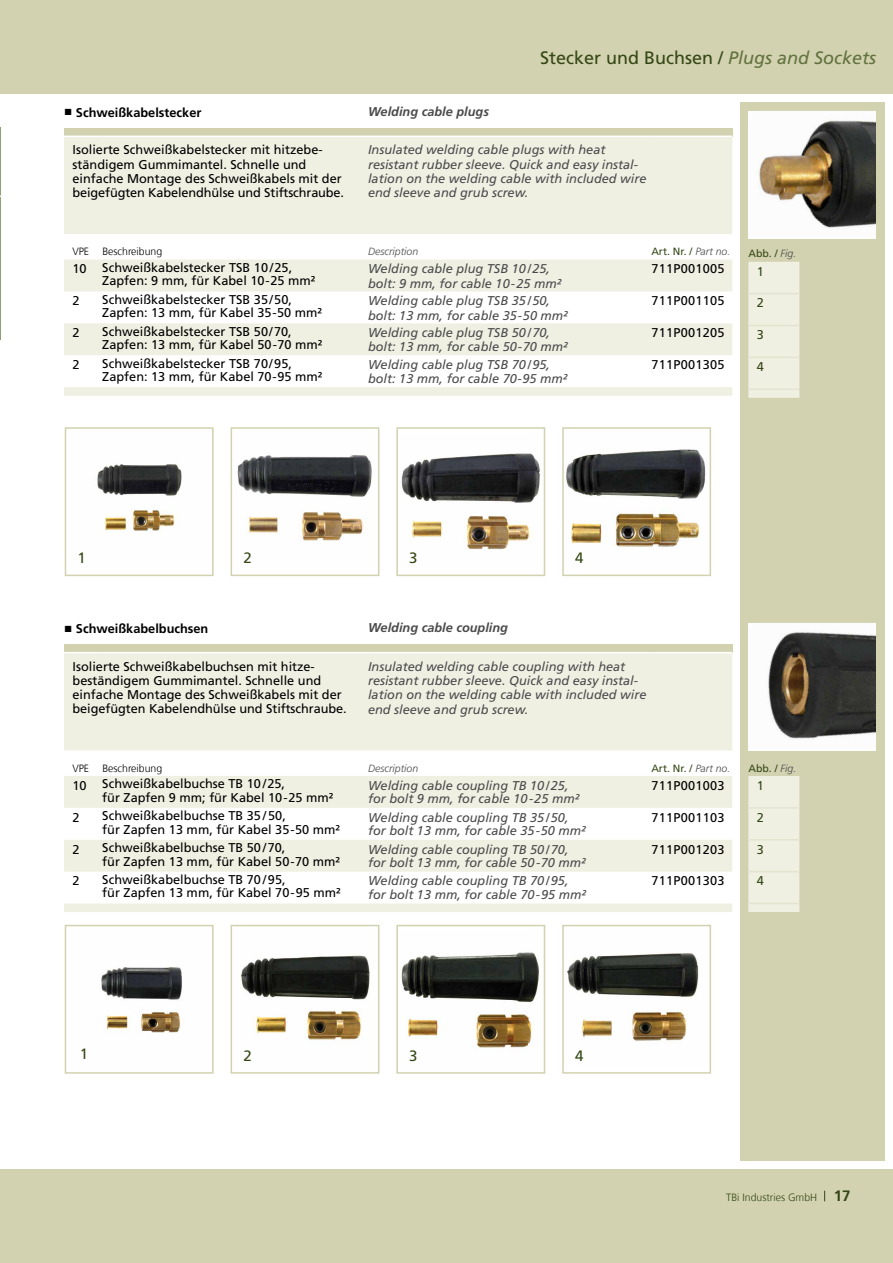
<style>
.page{position:relative;width:893px;height:1263px;background:#fff}
.page>*{position:absolute;margin:0;border:0;box-sizing:border-box;transform-origin:0 0}
.t1{font:18px "Frutiger LT Std";color:#354715}
.t2{font:15px "Frutiger LT Std";color:#354715}
.t3{font:12.75px/13.5px "Frutiger LT Std";color:#000}
.t4{font:italic 12.75px/14.2px "Frutiger LT Std";color:#4b4b4d}
.t5{font:12.75px "Frutiger LT Std";letter-spacing:.02em;color:#000}
.t6{font:700 12.75px "Frutiger LT Std";color:#000}
.t7{font:italic 700 12.75px "Frutiger LT Std";color:#4b4b4d}
.t8{font:12.75px "Frutiger LT Std";color:#354715}
.t9{font:10.5px "Frutiger LT Std";color:#354715}
.t10{font:300 10.5px "Frutiger";color:#000}
.t11{font:italic 300 10.5px "Frutiger LT Std";color:#4b4b4d}
.t12{font:300 10.5px "Frutiger";color:#354715}
.s1{font-style:italic;color:#62723e}
.s2{font-family:"Times New Roman";font-weight:400;font-size:13.5px}
.s3{font-weight:300;font-style:italic;color:#4b4b4d}
.s4{font-weight:700;font-size:15px}
</style>
<div class="page">
<div style="left:740px;top:102px;width:144px;height:1059px;background:#d2d2b0"></div>
<div style="left:0;top:1169px;width:893px;height:94px;background:#d2d2b0"></div>
<div style="left:0;top:0;width:893px;height:94px;background:#d2d2b0"></div>
<img style="left:101px;top:967px;width:81px;height:66px">
<div style="left:65px;top:925px;width:149px;height:149px;border:2px solid #d2d2b0"></div>
<img style="left:400px;top:952px;width:139px;height:100px">
<div style="left:396px;top:925px;width:149px;height:149px;border:2px solid #d2d2b0"></div>
<img style="left:241px;top:955px;width:129px;height:85px">
<div style="left:231px;top:925px;width:148px;height:149px;border:2px solid #d2d2b0"></div>
<img style="left:567px;top:953px;width:132px;height:89px">
<div style="left:562px;top:925px;width:149px;height:149px;border:2px solid #d2d2b0"></div>
<img style="left:748px;top:623px;width:128px;height:127px">
<div style="left:64px;top:644px;width:668px;height:9px;background:#d2d2b0"></div>
<svg style="left:64px;top:653px;width:668px;height:259px;fill:#efefe2"></svg>
<hr style="left:64px;top:652px;width:38px;height:1px;background:#fff">
<hr style="left:102px;top:652px;width:266px;height:1px;background:#fff">
<hr style="left:368px;top:652px;width:283px;height:1px;background:#fff">
<hr style="left:651px;top:652px;width:81px;height:1px;background:#fff">
<img style="left:748px;top:111px;width:128px;height:127px">
<img style="left:97px;top:464px;width:85px;height:69px">
<div style="left:65px;top:427px;width:149px;height:149px;border:2px solid #d2d2b0"></div>
<img style="left:401px;top:453px;width:139px;height:97px">
<div style="left:396px;top:427px;width:149px;height:149px;border:2px solid #d2d2b0"></div>
<img style="left:237px;top:455px;width:135px;height:86px">
<div style="left:231px;top:427px;width:148px;height:149px;border:2px solid #d2d2b0"></div>
<img style="left:566px;top:449px;width:140px;height:100px">
<div style="left:562px;top:427px;width:149px;height:149px;border:2px solid #d2d2b0"></div>
<div style="left:64px;top:128px;width:668px;height:8px;background:#d2d2b0"></div>
<svg style="left:64px;top:137px;width:668px;height:259px;fill:#efefe2"></svg>
<div style="left:748px;top:776px;width:51px;height:136px;background:#efefe2"></div>
<hr style="left:748px;top:807px;width:51px;height:2px;background:#e4e4cf">
<hr style="left:748px;top:839px;width:51px;height:1px;background:#e4e4cf">
<hr style="left:748px;top:871px;width:51px;height:1px;background:#e4e4cf">
<hr style="left:748px;top:903px;width:51px;height:1px;background:#e4e4cf">
<div style="left:748px;top:262px;width:51px;height:136px;background:#efefe2"></div>
<hr style="left:748px;top:293px;width:51px;height:1px;background:#e4e4cf">
<hr style="left:748px;top:325px;width:51px;height:1px;background:#e4e4cf">
<hr style="left:748px;top:357px;width:51px;height:1px;background:#e4e4cf">
<hr style="left:748px;top:389px;width:51px;height:1px;background:#e4e4cf">
<h1 class="t1" style="left:540px;top:47px;width:338px">Stecker und Buchsen / <span class="s1">Plugs and Sockets</span></h1>
<p class="t6" style="left:64px;top:105px;width:139px"><span class="s2">■</span> Schweißkabelstecker</p>
<p class="t7" style="left:368px;top:104px;width:122px">Welding cable plugs</p>
<p class="t3" style="left:73px;top:143px;width:273px;line-height:14.2px">Isolierte Schweißkabelstecker mit hitzebe&shy;ständigem Gummimantel. Schnelle und einfache Montage des Schweißkabels mit der beigefügten Kabelendhülse und Stiftschraube.</p>
<p class="t4" style="left:368px;top:143px;width:280px">Insulated welding cable plugs with heat resistant rubber sleeve. Quick and easy instal&shy;lation on the welding cable with included wire end sleeve and grub screw.</p>
<p class="t10" style="left:73px;top:246px;width:18px">VPE</p>
<p class="t10" style="left:102px;top:246px;width:61px">Beschreibung</p>
<p class="t11" style="left:368px;top:246px;width:52px">Description</p>
<p class="t9" style="left:651px;top:246px;width:80px">Art. Nr. / <span class="s3">Part no.</span></p>
<p class="t3" style="left:102px;top:261px;width:215px;text-indent:-30px">10 Schweißkabelstecker TSB 10 / 25,<br>Zapfen: 9 mm, für Kabel 10-25 mm²</p>
<p class="t4" style="left:368px;top:262px;width:195px">Welding cable plug TSB 10 / 25, bolt: 9 mm, for cable 10-25 mm²</p>
<p class="t5" style="left:651px;top:261px;width:75px">711P001005</p>
<p class="t3" style="left:73px;top:294px;width:9px">2</p>
<p class="t3" style="left:102px;top:293px;width:221px">Schweißkabelstecker TSB 35 / 50,<br>Zapfen: 13 mm, für Kabel 35-50 mm²</p>
<p class="t4" style="left:368px;top:294px;width:201px">Welding cable plug TSB 35 / 50, bolt: 13 mm, for cable 35-50 mm²</p>
<p class="t5" style="left:651px;top:293px;width:75px">711P001105</p>
<p class="t3" style="left:73px;top:326px;width:9px">2</p>
<p class="t3" style="left:102px;top:325px;width:222px">Schweißkabelstecker TSB 50 / 70,<br>Zapfen: 13 mm, für Kabel 50-70 mm²</p>
<p class="t4" style="left:368px;top:326px;width:201px">Welding cable plug TSB 50 / 70, bolt: 13 mm, for cable 50-70 mm²</p>
<p class="t5" style="left:651px;top:325px;width:75px">711P001205</p>
<p class="t3" style="left:73px;top:358px;width:9px">2</p>
<p class="t3" style="left:102px;top:356px;width:222px">Schweißkabelstecker TSB 70 / 95,<br>Zapfen: 13 mm, für Kabel 70-95 mm²</p>
<p class="t4" style="left:368px;top:358px;width:201px">Welding cable plug TSB 70 / 95, bolt: 13 mm, for cable 70-95 mm²</p>
<p class="t5" style="left:651px;top:357px;width:75px">711P001305</p>
<p class="t9" style="left:748px;top:248px;width:49px">Abb. / <span class="s3">Fig.</span></p>
<p class="t8" style="left:757px;top:264px;width:9px">1</p>
<p class="t8" style="left:757px;top:295px;width:9px">2</p>
<p class="t8" style="left:757px;top:327px;width:9px">3</p>
<p class="t8" style="left:757px;top:359px;width:9px">4</p>
<p class="t2" style="left:78px;top:549px;width:10px">1</p>
<p class="t2" style="left:243px;top:549px;width:10px">2</p>
<p class="t2" style="left:409px;top:549px;width:10px">3</p>
<p class="t2" style="left:575px;top:549px;width:10px">4</p>
<p class="t6" style="left:64px;top:621px;width:146px"><span class="s2">■</span> Schweißkabelbuchsen</p>
<p class="t7" style="left:368px;top:620px;width:142px">Welding cable coupling</p>
<p class="t3" style="left:73px;top:659px;width:276px;line-height:14.2px">Isolierte Schweißkabelbuchsen mit hitze&shy;beständigem Gummimantel. Schnelle und einfache Montage des Schweißkabels mit der beigefügten Kabelendhülse und Stiftschraube.</p>
<p class="t4" style="left:368px;top:659px;width:280px">Insulated welding cable coupling with heat resistant rubber sleeve. Quick and easy instal&shy;lation on the welding cable with included wire end sleeve and grub screw.</p>
<p class="t10" style="left:73px;top:762px;width:18px">VPE</p>
<p class="t10" style="left:102px;top:762px;width:61px">Beschreibung</p>
<p class="t11" style="left:368px;top:762px;width:52px">Description</p>
<p class="t9" style="left:651px;top:762px;width:80px">Art. Nr. / <span class="s3">Part no.</span></p>
<p class="t3" style="left:102px;top:777px;width:233px;text-indent:-30px">10 Schweißkabelbuchse TB 10 / 25,<br>für Zapfen 9 mm; für Kabel 10-25 mm²</p>
<p class="t4" style="left:368px;top:779px;width:213px;line-height:13.5px">Welding cable coupling TB 10 / 25, for bolt 9 mm, for cable 10-25 mm²</p>
<p class="t5" style="left:651px;top:778px;width:75px">711P001003</p>
<p class="t3" style="left:73px;top:810px;width:9px">2</p>
<p class="t3" style="left:102px;top:809px;width:239px">Schweißkabelbuchse TB 35 / 50,<br>für Zapfen 13 mm, für Kabel 35-50 mm²</p>
<p class="t4" style="left:368px;top:810px;width:219px;line-height:13.5px">Welding cable coupling TB 35 / 50, for bolt 13 mm, for cable 35-50 mm²</p>
<p class="t5" style="left:651px;top:810px;width:75px">711P001103</p>
<p class="t3" style="left:73px;top:842px;width:9px">2</p>
<p class="t3" style="left:102px;top:841px;width:239px">Schweißkabelbuchse TB 50 / 70,<br>für Zapfen 13 mm, für Kabel 50-70 mm²</p>
<p class="t4" style="left:368px;top:842px;width:219px;line-height:13.5px">Welding cable coupling TB 50 / 70, for bolt 13 mm, for cable 50-70 mm²</p>
<p class="t5" style="left:651px;top:842px;width:75px">711P001203</p>
<p class="t3" style="left:73px;top:874px;width:9px">2</p>
<p class="t3" style="left:102px;top:873px;width:240px">Schweißkabelbuchse TB 70 / 95,<br>für Zapfen 13 mm, für Kabel 70-95 mm²</p>
<p class="t4" style="left:368px;top:874px;width:220px;line-height:13.5px">Welding cable coupling TB 70 / 95, for bolt 13 mm, for cable 70-95 mm²</p>
<p class="t5" style="left:651px;top:873px;width:75px">711P001303</p>
<p class="t9" style="left:748px;top:762px;width:49px">Abb. / <span class="s3">Fig.</span></p>
<p class="t8" style="left:757px;top:778px;width:9px">1</p>
<p class="t8" style="left:757px;top:810px;width:9px">2</p>
<p class="t8" style="left:757px;top:842px;width:9px">3</p>
<p class="t8" style="left:757px;top:873px;width:9px">4</p>
<p class="t2" style="left:80px;top:1045px;width:10px">1</p>
<p class="t2" style="left:243px;top:1047px;width:10px">2</p>
<p class="t2" style="left:409px;top:1047px;width:10px">3</p>
<p class="t2" style="left:575px;top:1047px;width:10px">4</p>
<p class="t12" style="left:726px;top:1192px;width:126px">TBi Industries GmbH <span class="s4">17</span></p>
</div>
